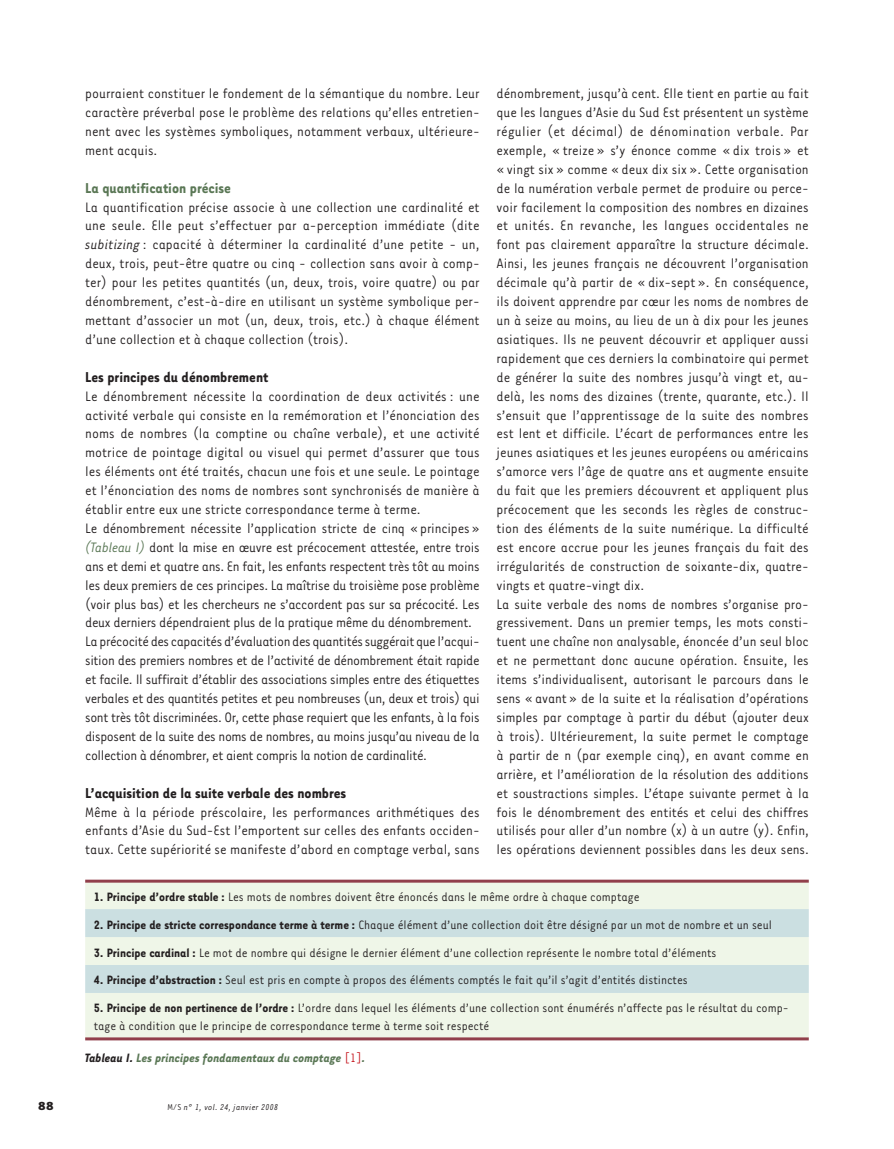
<style>
.page{position:relative;width:894px;height:1149px;background:#fff}
.page>*{position:absolute;margin:0;border:0;box-sizing:border-box;transform-origin:0 0}
.t1{font:700 16.5px "Tarzana Narrow";color:#231f20}
.t2{font:700 16.5px "Tarzana Narrow";color:#5a7755}
.t3{font:15.75px/18.9px "Tarzana Narrow";color:#231f20;text-align:justify}
.t4{font:15.75px/18.9px "Tarzana Narrow";letter-spacing:-.02em;color:#231f20}
.t5{font:13.95px/18px "Tarzana Narrow";color:#231f20}
.t6{font:italic 700 13.95px "Tarzana Narrow";color:#5a7755}
.t7{font:700 13.5px "Tarzana Wide";color:#231f20}
.t8{font:italic 9.75px "Tarzana Narrow";letter-spacing:.025em;color:#231f20}
.s1{font-style:italic}
.s2{font-style:italic;color:#5a7755}
.s3{font-weight:700}
.s4{color:#231f20}
.s5{font-weight:400;font-style:normal;color:#c4121a}
.s6{font-style:normal}
</style>
<div class="page">
<div style="left:85px;top:882px;width:723px;height:155px;background:#eff6e8"></div>
<svg style="left:85px;top:909px;width:723px;height:84px;background:#d7e6e3"></svg>
<hr style="left:85px;top:879px;width:723px;height:3px;background:#913f4b">
<hr style="left:85px;top:1037px;width:723px;height:3px;background:#913f4b">
<p class="t3" style="left:85px;top:85px;width:396px">pourraient constituer le fondement de la sémantique du nombre. Leur caractère préverbal pose le problème des relations qu’elles entretien&shy;nent avec les systèmes symboliques, notamment verbaux, ultérieure&shy;ment acquis.</p>
<p class="t2" style="left:85px;top:182px;width:147px">La quantification précise</p>
<p class="t3" style="left:85px;top:199px;width:396px">La quantification précise associe à une collection une cardinalité et une seule. Elle peut s’effectuer par a-perception immédiate (dite <span class="s1">subitizing</span> : capacité à déterminer la cardinalité d’une petite - un, deux, trois, peut-être quatre ou cinq - collection sans avoir à comp&shy;ter) pour les petites quantités (un, deux, trois, voire quatre) ou par dénombrement, c’est-à-dire en utilisant un système symbolique per&shy;mettant d’associer un mot (un, deux, trois, etc.) à chaque élément d’une collection et à chaque collection (trois).</p>
<p class="t1" style="left:85px;top:371px;width:185px">Les principes du dénombrement</p>
<p class="t4" style="left:85px;top:388px;width:396px">Le dénombrement nécessite la coordination de deux activités : une activité verbale qui consiste en la remémoration et l’énonciation des noms de nombres (la comptine ou chaîne verbale), et une activité motrice de pointage digital ou visuel qui permet d’assurer que tous les éléments ont été traités, chacun une fois et une seule. Le pointage et l’énonciation des noms de nombres sont synchronisés de manière à établir entre eux une stricte correspondance terme à terme.<br>Le dénombrement nécessite l’application stricte de cinq « principes » <span class="s2">(Tableau I)</span> dont la mise en œuvre est précocement attestée, entre trois ans et demi et quatre ans. En fait, les enfants respectent très tôt au moins les deux premiers de ces principes. La maîtrise du troisième pose problème (voir plus bas) et les chercheurs ne s’accordent pas sur sa précocité. Les deux derniers dépendraient plus de la pratique même du dénombrement.<br>La précocité des capacités d’évaluation des quantités suggérait que l’acqui&shy;sition des premiers nombres et de l’activité de dénombrement était rapide et facile. Il suffirait d’établir des associations simples entre des étiquettes verbales et des quantités petites et peu nombreuses (un, deux et trois) qui sont très tôt discriminées. Or, cette phase requiert que les enfants, à la fois disposent de la suite des noms de nombres, au moins jusqu’au niveau de la collection à dénombrer, et aient compris la notion de cardinalité.</p>
<p class="t1" style="left:85px;top:787px;width:262px">L’acquisition de la suite verbale des nombres</p>
<p class="t3" style="left:85px;top:804px;width:396px">Même à la période préscolaire, les performances arithmétiques des enfants d’Asie du Sud-Est l’emportent sur celles des enfants occiden&shy;taux. Cette supériorité se manifeste d’abord en comptage verbal, sans</p>
<p class="t3" style="left:496px;top:85px;width:314px;text-align:left">dénombrement, jusqu’à cent. Elle tient en partie au fait que les langues d’Asie du Sud Est présentent un système régulier (et décimal) de dénomination verbale. Par exemple, « treize » s’y énonce comme « dix trois » et « vingt six » comme « deux dix six ». Cette organisation de la numération verbale permet de produire ou perce&shy;voir facilement la composition des nombres en dizaines et unités. En revanche, les langues occidentales ne font pas clairement apparaître la structure décimale.<br>Ainsi, les jeunes français ne découvrent l’organisation décimale qu’à partir de « dix-sept ». En conséquence, ils doivent apprendre par cœur les noms de nombres de un à seize au moins, au lieu de un à dix pour les jeunes asiatiques. Ils ne peuvent découvrir et appliquer aussi rapidement que ces derniers la combinatoire qui permet de générer la suite des nombres jusqu’à vingt et, au&shy;delà, les noms des dizaines (trente, quarante, etc.). Il s’ensuit que l’apprentissage de la suite des nombres est lent et difficile. L’écart de performances entre les jeunes asiatiques et les jeunes européens ou américains s’amorce vers l’âge de quatre ans et augmente ensuite du fait que les premiers découvrent et appliquent plus précocement que les seconds les règles de construc&shy;tion des éléments de la suite numérique. La difficulté est encore accrue pour les jeunes français du fait des irrégularités de construction de soixante-dix, quatre&shy;vingts et quatre-vingt dix.<br>La suite verbale des noms de nombres s’organise pro&shy;gressivement. Dans un premier temps, les mots consti&shy;tuent une chaîne non analysable, énoncée d’un seul bloc et ne permettant donc aucune opération. Ensuite, les items s’individualisent, autorisant le parcours dans le sens « avant » de la suite et la réalisation d’opérations simples par comptage à partir du début (ajouter deux à trois). Ultérieurement, la suite permet le comptage à partir de n (par exemple cinq), en avant comme en arrière, et l’amélioration de la résolution des additions et soustractions simples. L’étape suivante permet à la fois le dénombrement des entités et celui des chiffres utilisés pour aller d’un nombre (x) à un autre (y). Enfin, les opérations deviennent possibles dans les deux sens.</p>
<p class="t5" style="left:94px;top:888px;width:547px"><span class="s3">1. Principe d’ordre stable :</span> Les mots de nombres doivent être énoncés dans le même ordre à chaque comptage</p>
<p class="t5" style="left:94px;top:916px;width:679px"><span class="s3">2. Principe de stricte correspondance terme à terme :</span> Chaque élément d’une collection doit être désigné par un mot de nombre et un seul</p>
<p class="t5" style="left:94px;top:944px;width:624px"><span class="s3">3. Principe cardinal :</span> Le mot de nombre qui désigne le dernier élément d’une collection représente le nombre total d’éléments</p>
<p class="t5" style="left:94px;top:972px;width:595px"><span class="s3">4. Principe d’abstraction :</span> Seul est pris en compte à propos des éléments comptés le fait qu’il s’agit d’entités distinctes</p>
<p class="t5" style="left:94px;top:1000px;width:696px"><span class="s3">5. Principe de non pertinence de l’ordre :</span> L’ordre dans lequel les éléments d’une collection sont énumérés n’affecte pas le résultat du comp&shy;tage à condition que le principe de correspondance terme à terme soit respecté</p>
<p class="t6" style="left:85px;top:1053px;width:282px"><span class="s4">Tableau I.</span> Les principes fondamentaux du comptage <span class="s5">[1]</span>.</p>
<p class="t7" style="left:38px;top:1101px;width:18px">88</p>
<p class="t8" style="left:167px;top:1103px;width:112px"><span class="s6">M/S</span> n° 1, vol. 24, janvier 2008</p>
</div>
